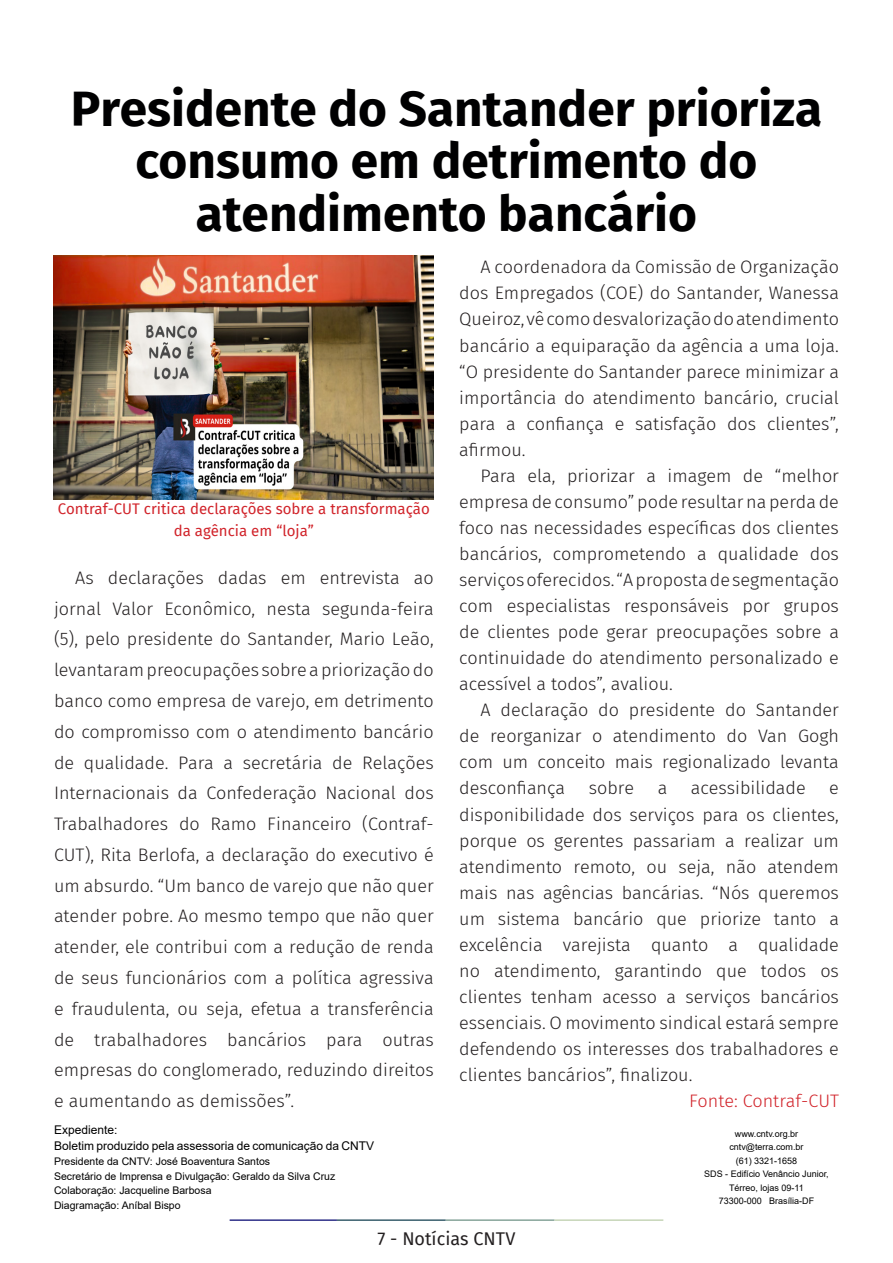
<style>
.page{position:relative;width:893px;height:1263px;background:#fff}
.page>*{position:absolute;margin:0;border:0;box-sizing:border-box;transform-origin:0 0}
.t1{font:700 49.5px/52.5px "Fira Sans";color:#000001;text-align:center}
.t2{font:300 18px/26.1px "Fira Sans";color:#231f20;text-align:justify}
.t3{font:300 18px "Fira Sans";color:#d1232a}
.t4{font:18px "Fira Sans";color:#231f20}
.t5{font:15px/22.5px "Fira Sans";color:#d1232a;text-align:center}
.t6{font:12px "Arial";color:#000}
.t7{font:10.5px "Arial";color:#000}
.t8{font:9px/13.5px "Arial";color:#000;text-align:center}
</style>
<div class="page">
<hr style="left:230px;top:1219px;width:107px;height:2px;background:#2f3088">
<hr style="left:337px;top:1219px;width:109px;height:2px;background:#3a5f6d">
<hr style="left:446px;top:1219px;width:109px;height:2px;background:#87a59a">
<hr style="left:555px;top:1219px;width:108px;height:2px;background:#c6d5b7">
<img style="left:53px;top:255px;width:381px;height:245px">
<p class="t1" style="left:71px;top:79px;width:753px">Presidente do Santander prioriza consumo em detrimento do atendimento bancário</p>
<p class="t5" style="left:58px;top:497px;width:373px">Contraf-CUT critica declarações sobre a transformação da agência em “loja”</p>
<p class="t2" style="left:54px;top:562px;width:381px;line-height:30.8px;text-indent:21px">As declarações dadas em entrevista ao jornal Valor Econômico, nesta segunda-feira (5), pelo presidente do Santander, Mario Leão, levantaram preocupações sobre a priorização do banco como empresa de varejo, em detrimento do compromisso com o atendimento bancário de qualidade. Para a secretária de Relações Internacionais da Confederação Nacional dos Trabalhadores do Ramo Financeiro (Contraf-CUT), Rita Berlofa, a declaração do executivo é um absurdo. “Um banco de varejo que não quer atender pobre. Ao mesmo tempo que não quer atender, ele contribui com a redução de renda de seus funcionários com a política agressiva e fraudulenta, ou seja, efetua a transferência de trabalhadores bancários para outras empresas do conglomerado, reduzindo direitos e aumentando as demissões”.</p>
<p class="t6" style="left:54px;top:1121px;width:65px">Expediente:</p>
<p class="t6" style="left:54px;top:1138px;width:322px">Boletim produzido pela assessoria de comunicação da CNTV</p>
<p class="t7" style="left:54px;top:1154px;width:218px">Presidente da CNTV: José Boaventura Santos</p>
<p class="t7" style="left:54px;top:1169px;width:283px">Secretário de Imprensa e Divulgação: Geraldo da Silva Cruz</p>
<p class="t7" style="left:54px;top:1183px;width:159px">Colaboração: Jacqueline Barbosa</p>
<p class="t7" style="left:54px;top:1198px;width:128px">Diagramação: Aníbal Bispo</p>
<p class="t2" style="left:459px;top:254px;width:381px;text-indent:21px">A coordenadora da Comissão de Organização dos Empregados (COE) do Santander, Wanessa Queiroz, vê como desvalorização do atendimento bancário a equiparação da agência a uma loja. “O presidente do Santander parece minimizar a importância do atendimento bancário, crucial para a confiança e satisfação dos clientes”, afirmou.</p>
<p class="t2" style="left:459px;top:462px;width:381px;text-indent:21px">Para ela, priorizar a imagem de “melhor empresa de consumo” pode resultar na perda de foco nas necessidades específicas dos clientes bancários, comprometendo a qualidade dos serviços oferecidos. “A proposta de segmentação com especialistas responsáveis por grupos de clientes pode gerar preocupações sobre a continuidade do atendimento personalizado e acessível a todos”, avaliou.</p>
<p class="t2" style="left:459px;top:697px;width:381px;text-indent:21px">A declaração do presidente do Santander de reorganizar o atendimento do Van Gogh com um conceito mais regionalizado levanta desconfiança</p>
<p class="t2" style="left:589px;top:775px;width:47px">sobre</p>
<p class="t2" style="left:658px;top:775px;width:11px">a</p>
<p class="t2" style="left:691px;top:775px;width:116px">acessibilidade</p>
<p class="t2" style="left:459px;top:775px;width:381px;text-indent:370px">e disponibilidade dos serviços para os clientes, porque os gerentes passariam a realizar um atendimento remoto, ou seja, não atendem mais nas agências bancárias. “Nós queremos um sistema bancário que priorize tanto a excelência varejista quanto a qualidade no atendimento, garantindo que todos os clientes tenham acesso a serviços bancários essenciais. O movimento sindical estará sempre defendendo os interesses dos trabalhadores e clientes bancários”, finalizou.</p>
<p class="t3" style="left:689px;top:1088px;width:151px">Fonte: Contraf-CUT</p>
<p class="t8" style="left:735px;top:1127px;width:65px">www.cntv.org.br</p>
<p class="t8" style="left:729px;top:1140px;width:76px">cntv@terra.com.br</p>
<p class="t8" style="left:736px;top:1154px;width:63px">(61) 3321-1658</p>
<p class="t8" style="left:704px;top:1167px;width:126px">SDS - Edifício Venâncio Junior,<br>Térreo, lojas 09-11</p>
<p class="t8" style="left:719px;top:1194px;width:97px">73300-000 Brasília-DF</p>
<p class="t4" style="left:378px;top:1225px;width:139px">7 - Notícias CNTV</p>
</div>
